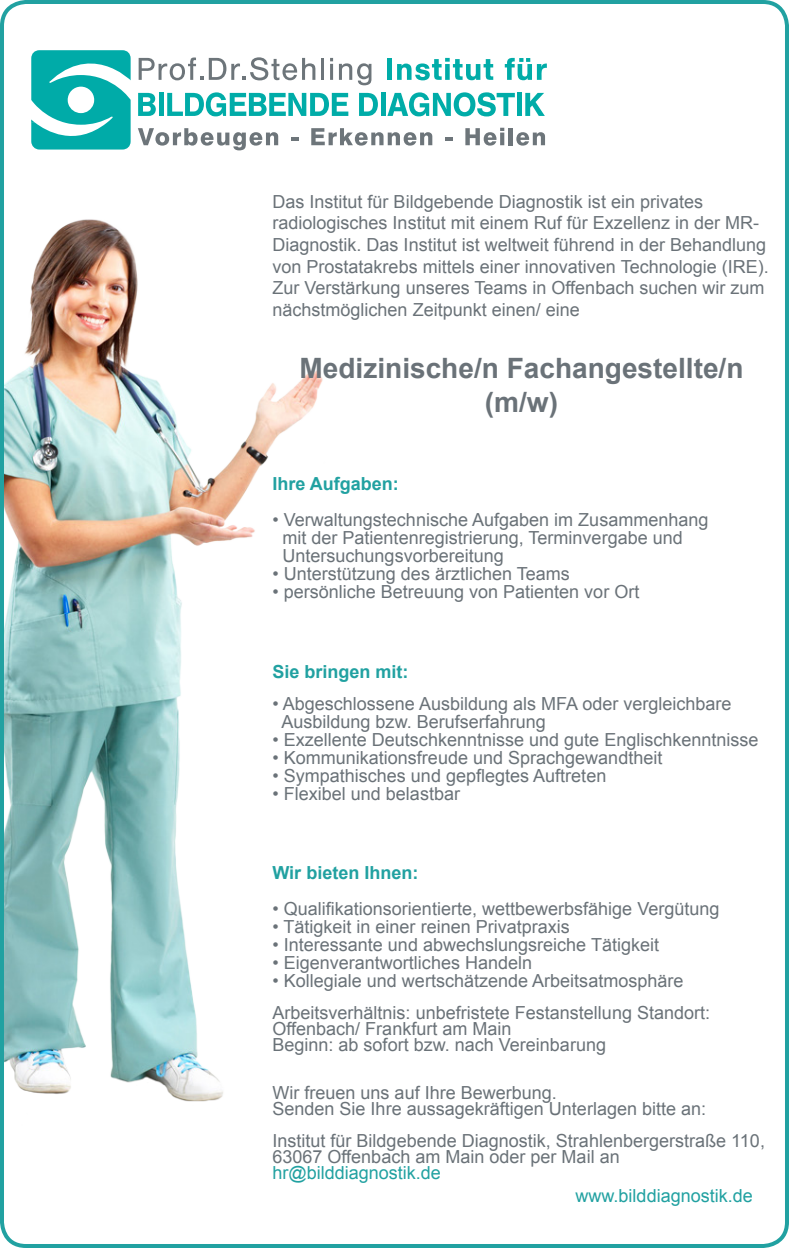
<style>
.page{position:relative;width:789px;height:1248px;background:#fff}
.page>*{position:absolute;margin:0;border:0;box-sizing:border-box;transform-origin:0 0}
.t1{font:700 28px/33.6px "Arial";color:#6a7278;text-align:center}
.t2{font:18px/21.6px "Arial";color:#6a7278}
.t3{font:700 18px "Arial";color:#21a1a1}
.t4{font:18px "Arial";color:#21a1a1}
</style>
<div class="page">
<svg style="left:138px;top:128px;width:140px;height:22px"></svg>
<svg style="left:291px;top:137px;width:7px;height:3px"></svg>
<svg style="left:311px;top:128px;width:121px;height:18px"></svg>
<svg style="left:445px;top:137px;width:7px;height:3px"></svg>
<svg style="left:465px;top:128px;width:39px;height:18px"></svg>
<hr style="left:508px;top:128px;width:4px;height:17px;background:#6d757a">
<svg style="left:516px;top:132px;width:28px;height:14px"></svg>
<svg style="left:138px;top:57px;width:65px;height:23px"></svg>
<svg style="left:209px;top:57px;width:106px;height:23px"></svg>
<hr style="left:321px;top:58px;width:3px;height:22px;background:#6d757a">
<hr style="left:330px;top:64px;width:3px;height:16px;background:#6d757a">
<svg style="left:339px;top:63px;width:32px;height:22px"></svg>
<div style="left:387px;top:58px;width:5px;height:22px;background:#00aca8"></div>
<svg style="left:397px;top:58px;width:96px;height:22px"></svg>
<svg style="left:504px;top:58px;width:42px;height:22px"></svg>
<svg style="left:138px;top:93px;width:18px;height:23px"></svg>
<div style="left:158px;top:93px;width:5px;height:23px;background:#00aca8"></div>
<svg style="left:167px;top:92px;width:181px;height:24px"></svg>
<svg style="left:359px;top:93px;width:18px;height:23px"></svg>
<div style="left:380px;top:93px;width:5px;height:23px;background:#00aca8"></div>
<svg style="left:387px;top:92px;width:127px;height:24px"></svg>
<div style="left:516px;top:93px;width:5px;height:23px;background:#00aca8"></div>
<svg style="left:525px;top:93px;width:19px;height:23px"></svg>
<svg style="left:31px;top:50px;width:99px;height:99px"></svg>
<img style="left:5px;top:219px;width:318px;height:883px">
<div style="left:0;top:0;width:788px;height:1247px;border:4px solid #21a1a1;border-radius:24px"></div>
<p class="t2" style="left:272px;top:191px;width:497px">Das Institut für Bildgebende Diagnostik ist ein privates radiologisches Institut mit einem Ruf für Exzellenz in der MR-Diagnostik. Das Institut ist weltweit führend in der Behandlung von Prostatakrebs mittels einer innovativen Technologie (IRE).<br>Zur Verstärkung unseres Teams in Offenbach suchen wir zum nächstmöglichen Zeitpunkt einen/ eine</p>
<p class="t1" style="left:299px;top:352px;width:445px">Medizinische/n Fachangestellte/n (m/w)</p>
<p class="t3" style="left:272px;top:472px;width:128px">Ihre Aufgaben:</p>
<p class="t2" style="left:272px;top:509px;width:437px">• Verwaltungstechnische Aufgaben im Zusammenhang</p>
<p class="t2" style="left:282px;top:527px;width:401px">mit der Patientenregistrierung, Terminvergabe und</p>
<p class="t2" style="left:282px;top:545px;width:223px">Untersuchungsvorbereitung</p>
<p class="t2" style="left:272px;top:563px;width:299px">• Unterstützung des ärztlichen Teams</p>
<p class="t2" style="left:272px;top:581px;width:368px">• persönliche Betreuung von Patienten vor Ort</p>
<p class="t3" style="left:272px;top:659px;width:138px">Sie bringen mit:</p>
<p class="t2" style="left:272px;top:693px;width:460px">• Abgeschlossene Ausbildung als MFA oder vergleichbare</p>
<p class="t2" style="left:281px;top:711px;width:266px">Ausbildung bzw. Berufserfahrung</p>
<p class="t2" style="left:272px;top:729px;width:487px">• Exzellente Deutschkenntnisse und gute Englischkenntnisse</p>
<p class="t2" style="left:272px;top:747px;width:391px">• Kommunikationsfreude und Sprachgewandtheit</p>
<p class="t2" style="left:272px;top:765px;width:335px">• Sympathisches und gepflegtes Auftreten</p>
<p class="t2" style="left:272px;top:783px;width:189px">• Flexibel und belastbar</p>
<p class="t3" style="left:272px;top:860px;width:147px">Wir bieten Ihnen:</p>
<p class="t2" style="left:272px;top:898px;width:448px">• Qualifikationsorientierte, wettbewerbsfähige Vergütung</p>
<p class="t2" style="left:272px;top:916px;width:299px">• Tätigkeit in einer reinen Privatpraxis</p>
<p class="t2" style="left:272px;top:934px;width:388px">• Interessante und abwechslungsreiche Tätigkeit</p>
<p class="t2" style="left:272px;top:952px;width:261px">• Eigenverantwortliches Handeln</p>
<p class="t2" style="left:272px;top:970px;width:412px">• Kollegiale und wertschätzende Arbeitsatmosphäre</p>
<p class="t2" style="left:272px;top:1005px;width:439px;line-height:16px">Arbeitsverhältnis: unbefristete Festanstellung Standort:<br>Offenbach/ Frankfurt am Main</p>
<p class="t2" style="left:272px;top:1034px;width:335px">Beginn: ab sofort bzw. nach Vereinbarung</p>
<p class="t2" style="left:272px;top:1082px;width:286px">Wir freuen uns auf Ihre Bewerbung.</p>
<p class="t2" style="left:272px;top:1098px;width:435px">Senden Sie Ihre aussagekräftigen Unterlagen bitte an:</p>
<p class="t2" style="left:272px;top:1133px;width:493px;line-height:16px">Institut für Bildgebende Diagnostik, Strahlenbergerstraße 110,<br>63067 Offenbach am Main oder per Mail an</p>
<p class="t4" style="left:272px;top:1161px;width:170px">hr@bilddiagnostik.de</p>
<p class="t4" style="left:575px;top:1183px;width:179px">www.bilddiagnostik.de</p>
</div>
